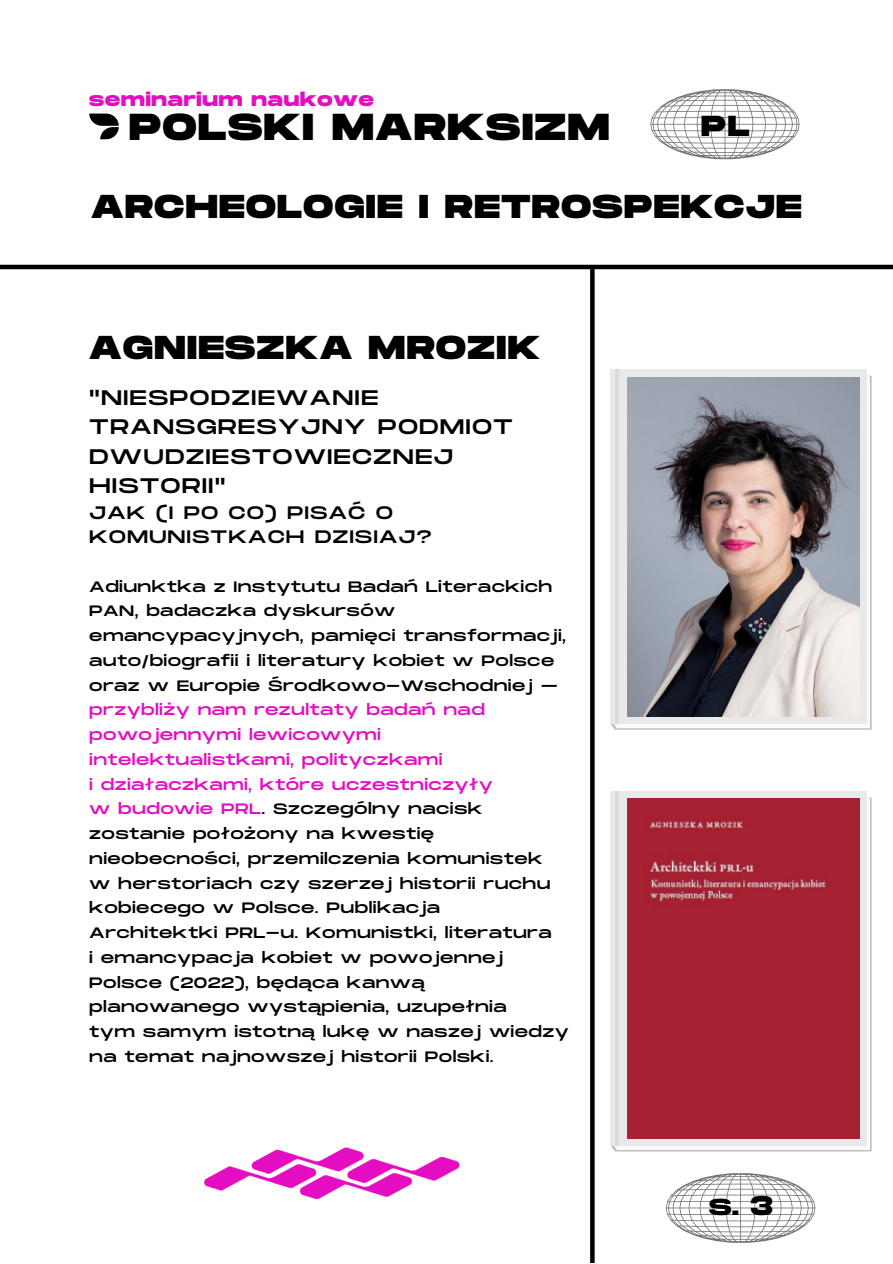
<style>
.page{position:relative;width:893px;height:1264px;background:#fff}
.page>*{position:absolute;margin:0;border:0;box-sizing:border-box;transform-origin:0 0}
.t1{font:800 37.5px "Monument Extended";letter-spacing:.045em;color:#000}
.t2{font:800 33px "Monument Extended";letter-spacing:.045em;color:#000}
.t3{font:800 28.95px "Monument Extended";color:#000}
.t4{font:700 27px "Monument Extended";color:#000}
.t5{font:21px/29.2px "Monument Extended";letter-spacing:.05em;color:#000}
.t6{font:18px/24.8px "Monument Extended";letter-spacing:.05em;color:#000}
.t7{font:800 18px "Monument Extended";letter-spacing:.05em;color:#e50dc1}
.t8{font:15px/24.8px "Monument Extended";letter-spacing:.025em;color:#000}
.s1{color:#e50dc1}
</style>
<div class="page">
<svg style="left:650px;top:89px;width:149px;height:70px"></svg>
<svg style="left:89px;top:114px;width:30px;height:25px"></svg>
<hr style="left:0;top:265px;width:892px;height:4px;background:#000">
<svg style="left:590px;top:269px;width:4px;height:993px;background:#080808"></svg>
<div style="left:610px;top:370px;width:256px;height:353px;background:#e9e9e9"></div>
<img style="left:627px;top:377px;width:232px;height:339px">
<hr style="left:615px;top:370px;width:3px;height:353px;background:#dbdbdb">
<div style="left:610px;top:791px;width:256px;height:354px;background:#e9e9e9"></div>
<div style="left:627px;top:799px;width:232px;height:339px;background:#a62132"></div>
<hr style="left:615px;top:791px;width:3px;height:354px;background:#dbdbdb">
<svg style="left:204px;top:1147px;width:256px;height:52px"></svg>
<svg style="left:666px;top:1173px;width:149px;height:69px"></svg>
<p class="t7" style="left:89px;top:89px;width:286px">seminarium naukowe</p>
<h1 class="t1" style="left:129px;top:106px;width:481px">POLSKI MARKSIZM</h1>
<h3 class="t3" style="left:701px;top:110px;width:50px">PL</h3>
<h2 class="t2" style="left:91px;top:188px;width:712px">ARCHEOLOGIE I RETROSPEKCJE</h2>
<h2 class="t2" style="left:89px;top:329px;width:452px">AGNIESZKA MROZIK</h2>
<h3 class="t5" style="left:89px;top:384px;width:425px">"NIESPODZIEWANIE<br>TRANSGRESYJNY PODMIOT<br>DWUDZIESTOWIECZNEJ<br>HISTORII"</h3>
<p class="t6" style="left:89px;top:501px;width:344px">JAK (I PO CO) PISAĆ O<br>KOMUNISTKACH DZISIAJ?</p>
<p class="t8" style="left:89px;top:575px;width:478px">Adiunktka z Instytutu Badań Literackich PAN, badaczka dyskursów emancypacyjnych, pamięci transformacji, auto/biografii i literatury kobiet w Polsce oraz w Europie Środkowo-Wschodniej –</p>
<p class="t8" style="left:89px;top:698px;width:481px"><span class="s1">przybliży nam rezultaty badań nad powojennymi lewicowymi intelektualistkami, polityczkami<br>i działaczkami, które uczestniczyły<br>w budowie PRL</span>. Szczególny nacisk zostanie położony na kwestię nieobecności, przemilczenia komunistek<br>w herstoriach czy szerzej historii ruchu kobiecego w Polsce. Publikacja Architektki PRL-u. Komunistki, literatura<br>i emancypacja kobiet w powojennej Polsce (2022), będąca kanwą planowanego wystąpienia, uzupełnia<br>tym samym istotną lukę w naszej wiedzy na temat najnowszej historii Polski.</p>
<h3 class="t4" style="left:708px;top:1191px;width:65px">s. 3</h3>
</div>
